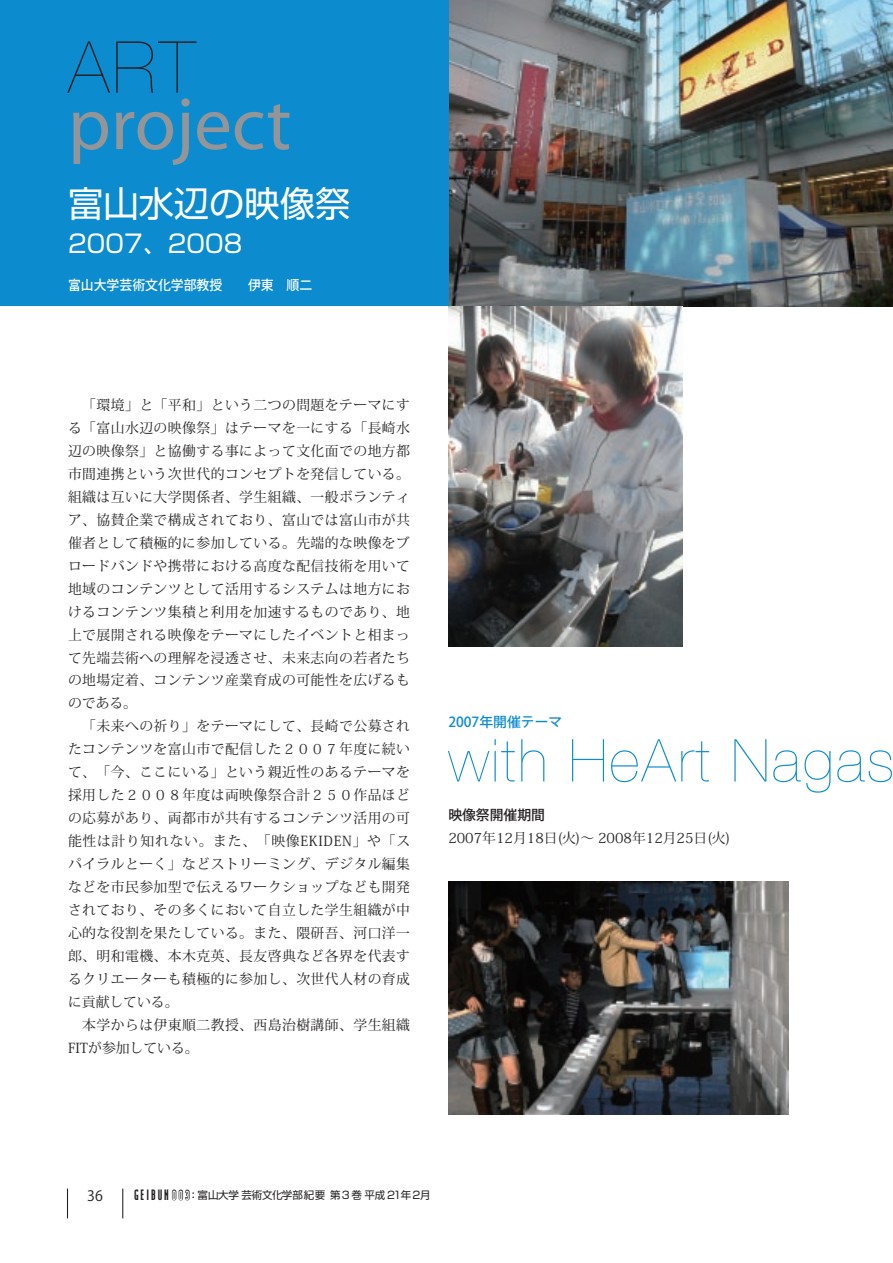
<style>
.page{position:relative;width:893px;height:1263px;background:#fff}
.page>*{position:absolute;margin:0;border:0;box-sizing:border-box;transform-origin:0 0}
.t1{font:75.15px "Myriad Pro";color:#939598}
.t2{font:200 72px "Helvetica Neue";color:#231f20}
.t3{font:200 59.25px "Helvetica Neue";letter-spacing:.04em;color:#0c8bce}
.t4{font:35.25px "Shin Go";color:#fff}
.t5{font:24.75px "Shin Go";color:#fff}
.t6{font:14.25px "Koz Go Std";color:#231f20}
.t7{font:13.8px/23px "Koz Min Std";letter-spacing:.035em;color:#231f20}
.t8{font:13.8px "Koz Min Std";color:#231f20}
.t9{font:500 13.8px "Koz Go Std";color:#0c8bce}
.t10{font:500 13.8px "Koz Go Std";color:#231f20}
.t11{font:500 13.5px "Koz Go Std";color:#fff;scale:.95 1}
.t12{font:10.5px "Shin Go";color:#231f20}
.s1{font-family:"Modula";font-weight:900;font-size:18px}
.s2{font-family:"Modula";font-weight:900;font-size:15.9px;color:#fff}
</style>
<div class="page">
<hr style="left:67px;top:1188px;width:1px;height:30px;background:#231f20">
<hr style="left:122px;top:1188px;width:1px;height:30px;background:#231f20">
<div style="left:172px;top:1189px;width:4px;height:11px;border:1px solid #231f20;border-radius:2px"></div>
<svg style="left:173px;top:1189px;width:17px;height:12px"></svg>
<img style="left:448px;top:0;width:445px;height:306px">
<div style="left:0;top:0;width:448px;height:306px;background:#0c8bce"></div>
<img style="left:448px;top:881px;width:340px;height:234px">
<img style="left:448px;top:306px;width:234px;height:340px">
<h2 class="t2" style="left:68px;top:26px;width:129px">ART</h2>
<h1 class="t1" style="left:68px;top:83px;width:225px">project</h1>
<h3 class="t4" style="left:68px;top:180px;width:284px">富山水辺の映像祭</h3>
<h3 class="t5" style="left:68px;top:227px;width:176px">2007、2008</h3>
<p class="t11" style="left:68px;top:277px;width:259px">富山大学芸術文化学部教授　　伊東　順二</p>
<p class="t7" style="left:68px;top:394px;width:344px">　「環境」と「平和」という二つの問題をテーマにする「富山水辺の映像祭」はテーマを一にする「長崎水辺の映像祭」と協働する事によって文化面での地方都市間連携という次世代的コンセプトを発信している。組織は互いに大学関係者、学生組織、一般ボランティア、協賛企業で構成されており、富山では富山市が共催者として積極的に参加している。先端的な映像をブロードバンドや携帯における高度な配信技術を用いて地域のコンテンツとして活用するシステムは地方におけるコンテンツ集積と利用を加速するものであり、地上で展開される映像をテーマにしたイベントと相まって先端芸術への理解を浸透させ、未来志向の若者たちの地場定着、コンテンツ産業育成の可能性を広げるものである。<br>　「未来への祈り」をテーマにして、長崎で公募されたコンテンツを富山市で配信した２００７年度に続いて、「今、ここにいる」という親近性のあるテーマを採用した２００８年度は両映像祭合計２５０作品ほどの応募があり、両都市が共有するコンテンツ活用の可能性は計り知れない。また、「映像EKIDEN」や「スパイラルとーく」などストリーミング、デジタル編集などを市民参加型で伝えるワークショップなども開発されており、その多くにおいて自立した学生組織が中心的な役割を果たしている。また、隈研吾、河口洋一郎、明和電機、本木克英、長友啓典など各界を代表するクリエーターも積極的に参加し、次世代人材の育成に貢献している。<br>　本学からは伊東順二教授、西島治樹講師、学生組織<br>FITが参加している。</p>
<p class="t9" style="left:448px;top:713px;width:115px">2007年開催テーマ</p>
<h3 class="t3" style="left:448px;top:726px;width:447px">with HeArt Nagas</h3>
<p class="t10" style="left:448px;top:806px;width:98px">映像祭開催期間</p>
<p class="t8" style="left:448px;top:829px;width:283px">2007年12月18日(火)～ 2008年12月25日(火)</p>
<p class="t6" style="left:87px;top:1187px;width:17px">36</p>
<p class="t12" style="left:134px;top:1188px;width:298px"><span class="s1">GEIBUN</span> <span class="s2">003</span><span class="s1">:</span> 富山大学芸術文化学部紀要　第3巻　平成21年2月</p>
</div>
